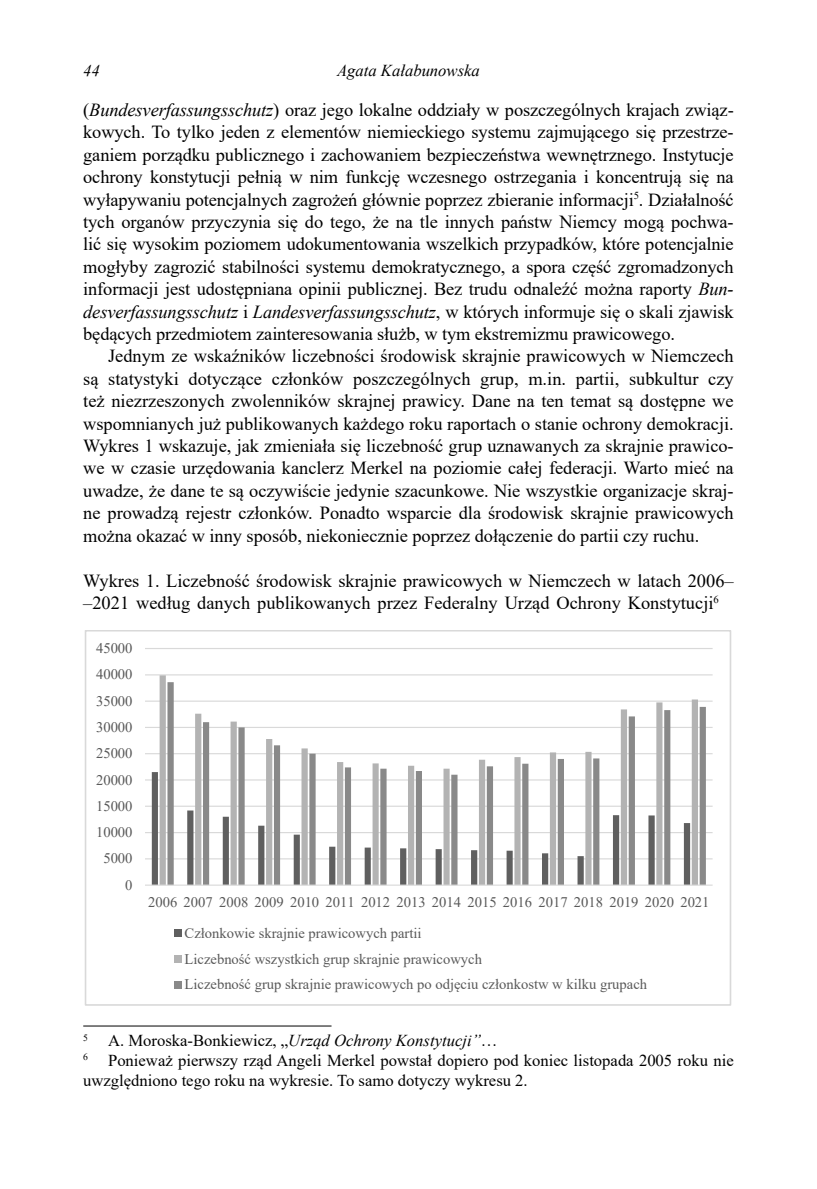
<style>
.page{position:relative;width:817px;height:1189px;background:#fff}
.page>*{position:absolute;margin:0;border:0;box-sizing:border-box;transform-origin:0 0}
.t1{font:18.38px/22.4px "Times New Roman";color:#000;text-align:justify}
.t2{font:16.62px/19.9px "Times New Roman";color:#000}
.t3{font:italic 16.62px "Times New Roman";color:#000}
.t4{font:14.53px/25.7px "Times New Roman";color:#595959}
.t5{font:14.53px "Times New Roman";color:#595959}
.s1{font-style:italic}
</style>
<div class="page">
<hr style="left:83px;top:1025px;width:248px;height:1px;background:#000">
<hr style="left:145px;top:858px;width:567px;height:1px;background:#d9d9d9">
<hr style="left:145px;top:831px;width:567px;height:2px;background:#d9d9d9">
<hr style="left:145px;top:805px;width:567px;height:1px;background:#d9d9d9">
<hr style="left:145px;top:779px;width:567px;height:1px;background:#d9d9d9">
<hr style="left:145px;top:753px;width:567px;height:1px;background:#d9d9d9">
<hr style="left:145px;top:726px;width:567px;height:2px;background:#d9d9d9">
<hr style="left:145px;top:700px;width:567px;height:1px;background:#d9d9d9">
<hr style="left:145px;top:674px;width:567px;height:1px;background:#d9d9d9">
<hr style="left:145px;top:648px;width:567px;height:1px;background:#d9d9d9">
<svg style="left:159px;top:675px;width:538px;height:209px"></svg>
<svg style="left:167px;top:682px;width:538px;height:202px"></svg>
<hr style="left:145px;top:884px;width:567px;height:1px;background:#d9d9d9">
<div style="left:174px;top:929px;width:7px;height:7px;background:#5f5f5f"></div>
<div style="left:174px;top:955px;width:7px;height:7px;background:#b3b3b3"></div>
<div style="left:174px;top:981px;width:7px;height:7px;background:#898989"></div>
<div style="left:85px;top:630px;width:646px;height:375px;border:2px solid #d9d9d9"></div>
<p class="t3" style="left:83px;top:61px;width:18px">44</p>
<p class="t3" style="left:337px;top:61px;width:144px">Agata Kałabunowska</p>
<p class="t1" style="left:83px;top:98px;width:651px">(<span class="s1">Bundesverfassungsschutz</span>) oraz jego lokalne oddziały w poszczególnych krajach związ&shy;kowych. To tylko jeden z elementów niemieckiego systemu zajmującego się przestrze&shy;ganiem porządku publicznego i zachowaniem bezpieczeństwa wewnętrznego. Instytucje ochrony konstytucji pełnią w nim funkcję wczesnego ostrzegania i koncentrują się na wyłapywaniu potencjalnych zagrożeń głównie poprzez zbieranie informacji<sup>5</sup>. Działalność tych organów przyczynia się do tego, że na tle innych państw Niemcy mogą pochwa&shy;lić się wysokim poziomem udokumentowania wszelkich przypadków, które potencjalnie mogłyby zagrozić stabilności systemu demokratycznego, a spora część zgromadzonych informacji jest udostępniana opinii publicznej. Bez trudu odnaleźć można raporty <span class="s1">Bun&shy;desverfassungsschutz</span> i <span class="s1">Landesverfassungsschutz</span>, w których informuje się o skali zjawisk będących przedmiotem zainteresowania służb, w tym ekstremizmu prawicowego.</p>
<p class="t1" style="left:83px;top:345px;width:651px;text-indent:25px">Jednym ze wskaźników liczebności środowisk skrajnie prawicowych w Niemczech są statystyki dotyczące członków poszczególnych grup, m.in. partii, subkultur czy też niezrzeszonych zwolenników skrajnej prawicy. Dane na ten temat są dostępne we wspomnianych już publikowanych każdego roku raportach o stanie ochrony demokracji.<br>Wykres 1 wskazuje, jak zmieniała się liczebność grup uznawanych za skrajnie prawico&shy;we w czasie urzędowania kanclerz Merkel na poziomie całej federacji. Warto mieć na uwadze, że dane te są oczywiście jedynie szacunkowe. Nie wszystkie organizacje skraj&shy;ne prowadzą rejestr członków. Ponadto wsparcie dla środowisk skrajnie prawicowych można okazać w inny sposób, niekoniecznie poprzez dołączenie do partii czy ruchu.</p>
<p class="t1" style="left:83px;top:569px;width:651px">Wykres 1. Liczebność środowisk skrajnie prawicowych w Niemczech w latach 2006– –2021 według danych publikowanych przez Federalny Urząd Ochrony Konstytucji<sup>6</sup></p>
<p class="t5" style="left:96px;top:640px;width:38px">45000</p>
<p class="t5" style="left:96px;top:666px;width:38px">40000</p>
<p class="t5" style="left:96px;top:692px;width:38px">35000</p>
<p class="t5" style="left:96px;top:719px;width:38px">30000</p>
<p class="t5" style="left:96px;top:745px;width:38px">25000</p>
<p class="t5" style="left:96px;top:771px;width:38px">20000</p>
<p class="t5" style="left:96px;top:797px;width:38px">15000</p>
<p class="t5" style="left:96px;top:824px;width:38px">10000</p>
<p class="t5" style="left:103px;top:850px;width:31px">5000</p>
<p class="t5" style="left:125px;top:876px;width:9px">0</p>
<p class="t5" style="left:148px;top:893px;width:562px">2006 2007 2008 2009 2010 2011 2012 2013 2014 2015 2016 2017 2018 2019 2020 2021</p>
<p class="t4" style="left:184px;top:920px;width:464px">Członkowie skrajnie prawicowych partii<br>Liczebność wszystkich grup skrajnie prawicowych<br>Liczebność grup skrajnie prawicowych po odjęciu członkostw w kilku grupach</p>
<p class="t2" style="left:83px;top:1030px;width:651px"><sup>5</sup> A. Moroska-Bonkiewicz, „<span class="s1">Urząd Ochrony Konstytucji”</span>…<br><sup>6</sup> Ponieważ pierwszy rząd Angeli Merkel powstał dopiero pod koniec listopada 2005 roku nie uwzględniono tego roku na wykresie. To samo dotyczy wykresu 2.</p>
</div>
